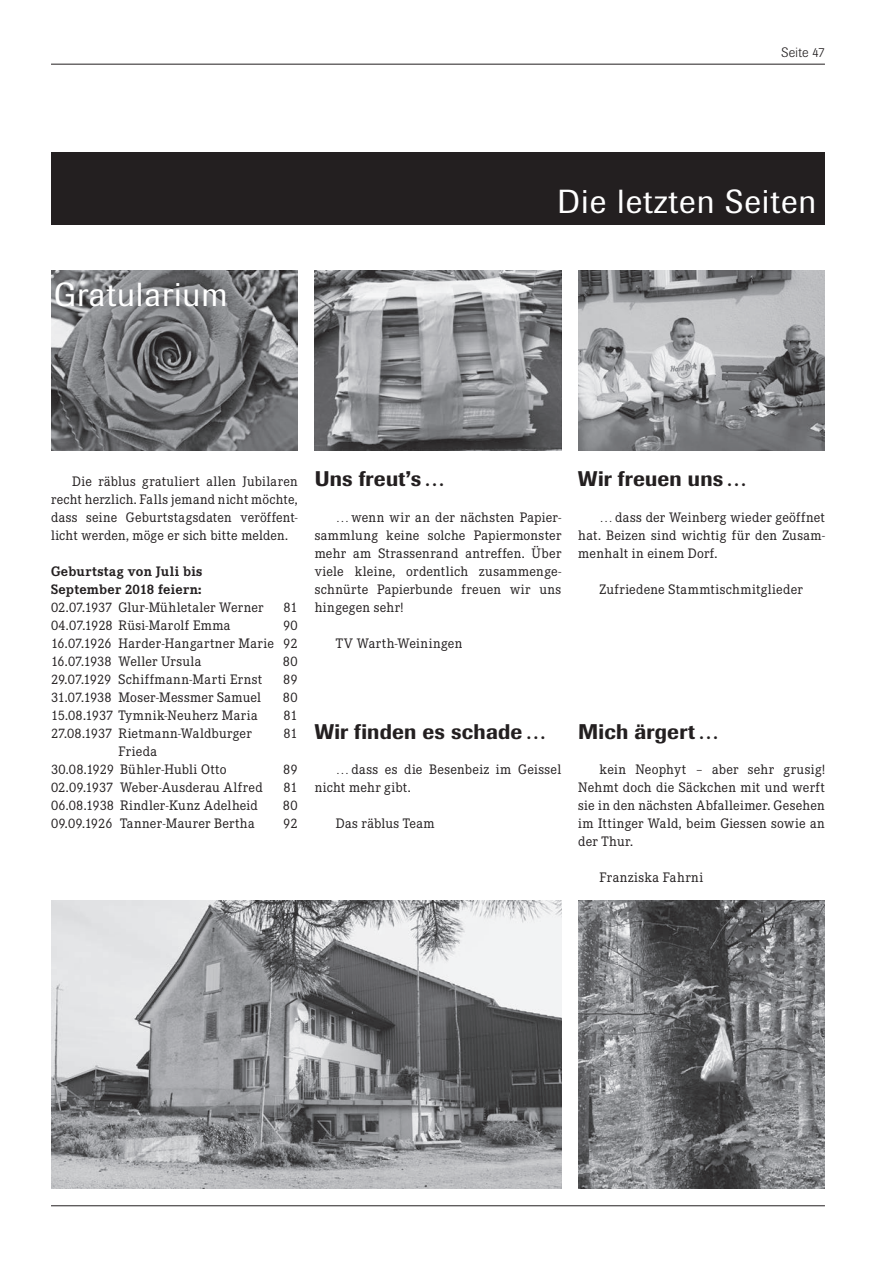
<style>
.page{position:relative;width:893px;height:1263px;background:#fff}
.page>*{position:absolute;margin:0;border:0;box-sizing:border-box;transform-origin:0 0}
.t1{font:33px "Imago";letter-spacing:.03em;color:#fff}
.t2{font:500 21px "Imago";letter-spacing:.01em;color:#231f20}
.t3{font:13.5px/18px "Corporate EBQ";letter-spacing:.015em;color:#231f20;text-align:justify}
.t4{font:13.5px "Corporate EBQ";letter-spacing:.035em;color:#231f20}
.t5{font:700 13.5px/18px "Corporate EBQ";letter-spacing:.02em;color:#231f20}
.t6{font:300 13.5px "Imago";letter-spacing:.015em;color:#231f20}
</style>
<div class="page">
<hr style="left:51px;top:64px;width:774px;height:1px;background:#231f20">
<hr style="left:51px;top:1205px;width:774px;height:1px;background:#231f20">
<div style="left:51px;top:152px;width:774px;height:72px;background:#231f20"></div>
<img style="left:51px;top:270px;width:246px;height:180px">
<img style="left:315px;top:270px;width:246px;height:180px">
<img style="left:578px;top:270px;width:247px;height:180px">
<img style="left:51px;top:900px;width:510px;height:288px">
<img style="left:578px;top:900px;width:247px;height:288px">
<h1 class="t1" style="left:54px;top:275px;width:175px">Gratularium</h1>
<p class="t6" style="left:782px;top:45px;width:45px">Seite 47</p>
<h1 class="t1" style="left:557px;top:182px;width:260px">Die letzten Seiten</h1>
<p class="t3" style="left:51px;top:472px;width:248px;text-indent:21px">Die räblus gratuliert allen Jubilaren recht herzlich. Falls jemand nicht möchte, dass seine Geburtstagsdaten veröffent&shy;licht werden, möge er sich bitte melden.</p>
<p class="t5" style="left:51px;top:562px;width:153px">Geburtstag von Juli bis<br>September 2018 feiern:</p>
<p class="t3" style="left:51px;top:598px;width:214px">02.07.1937 Glur-Mühletaler Werner</p>
<p class="t3" style="left:284px;top:598px;width:15px">81</p>
<p class="t3" style="left:51px;top:616px;width:181px">04.07.1928 Rüsi-Marolf Emma</p>
<p class="t3" style="left:51px;top:616px;width:248px;text-indent:232px">90<br>16.07.1926 Harder-Hangartner Marie 92<br>16.07.1938 Weller Ursula</p>
<p class="t3" style="left:283px;top:652px;width:16px">80</p>
<p class="t4" style="left:51px;top:671px;width:213px">29.07.1929 Schiffmann-Marti Ernst</p>
<p class="t3" style="left:283px;top:670px;width:16px">89</p>
<p class="t3" style="left:51px;top:688px;width:212px">31.07.1938 Moser-Messmer Samuel</p>
<p class="t3" style="left:283px;top:688px;width:16px">80</p>
<p class="t3" style="left:51px;top:706px;width:208px">15.08.1937 Tymnik-Neuherz Maria</p>
<p class="t3" style="left:284px;top:706px;width:15px">81</p>
<p class="t3" style="left:51px;top:724px;width:202px">27.08.1937 Rietmann-Waldburger</p>
<p class="t3" style="left:284px;top:724px;width:15px">81</p>
<p class="t3" style="left:51px;top:742px;width:177px;text-align:center">Frieda<br>30.08.1929 Bühler-Hubli Otto</p>
<p class="t3" style="left:283px;top:760px;width:16px">89</p>
<p class="t3" style="left:51px;top:778px;width:213px">02.09.1937 Weber-Ausderau Alfred</p>
<p class="t3" style="left:284px;top:778px;width:15px">81</p>
<p class="t3" style="left:51px;top:796px;width:208px">06.08.1938 Rindler-Kunz Adelheid</p>
<p class="t3" style="left:283px;top:796px;width:16px">80</p>
<p class="t3" style="left:51px;top:814px;width:205px">09.09.1926 Tanner-Maurer Bertha</p>
<p class="t3" style="left:283px;top:814px;width:16px">92</p>
<h2 class="t2" style="left:315px;top:466px;width:132px">Uns freut’s…</h2>
<p class="t3" style="left:315px;top:508px;width:248px;text-indent:21px">…wenn wir an der nächsten Papier&shy;sammlung keine solche Papiermonster mehr am Strassenrand antreffen. Über viele kleine, ordentlich zusammenge&shy;schnürte Papierbunde freuen wir uns hingegen sehr!</p>
<p class="t4" style="left:336px;top:635px;width:128px">TV Warth-Weiningen</p>
<h2 class="t2" style="left:315px;top:718px;width:233px">Wir finden es schade…</h2>
<p class="t3" style="left:315px;top:760px;width:248px;text-indent:21px">…dass es die Besenbeiz im Geissel nicht mehr gibt.</p>
<p class="t3" style="left:336px;top:814px;width:100px">Das räblus Team</p>
<h2 class="t2" style="left:578px;top:466px;width:170px">Wir freuen uns…</h2>
<p class="t3" style="left:578px;top:508px;width:248px;text-indent:21px">…dass der Weinberg wieder geöffnet hat. Beizen sind wichtig für den Zusam&shy;menhalt in einem Dorf.</p>
<p class="t3" style="left:600px;top:580px;width:205px">Zufriedene Stammtischmitglieder</p>
<h2 class="t2" style="left:578px;top:718px;width:142px">Mich ärgert…</h2>
<p class="t3" style="left:578px;top:760px;width:248px;text-indent:21px">kein Neophyt – aber sehr grusig!<br>Nehmt doch die Säckchen mit und werft sie in den nächsten Abfalleimer. Gesehen im Ittinger Wald, beim Giessen sowie an der Thur.</p>
<p class="t4" style="left:600px;top:869px;width:105px">Franziska Fahrni</p>
</div>
